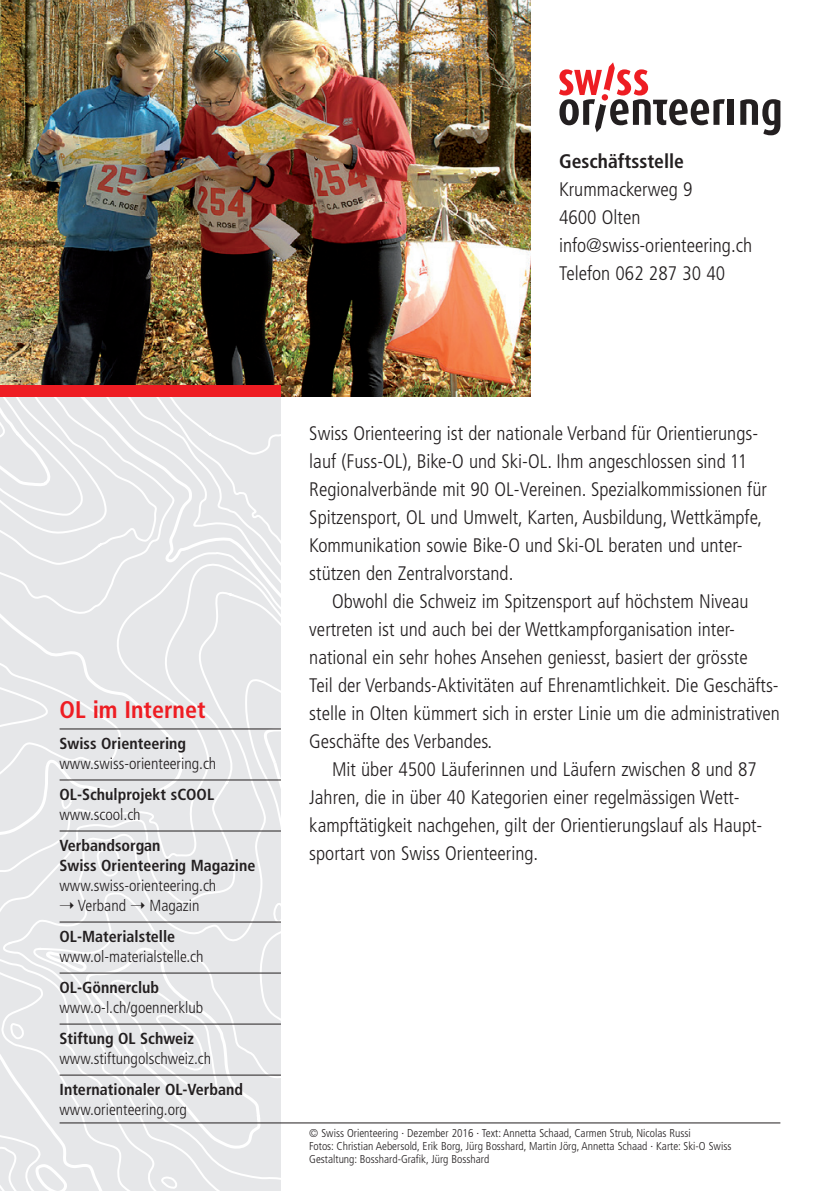
<style>
.page{position:relative;width:840px;height:1191px;background:#fff}
.page>*{position:absolute;margin:0;border:0;box-sizing:border-box;transform-origin:0 0}
.t1{font:700 condensed 24px "Frutiger";color:#ee1d23}
.t2{font:300 condensed 19.6px/28px "Frutiger";color:#231f20}
.t3{font:700 condensed 19.6px "Frutiger";color:#231f20}
.t4{font:300 condensed 16px/20px "Frutiger";color:#231f20}
.t5{font:700 condensed 16px/20px "Frutiger";color:#231f20}
.t6{font:300 condensed 11.4px/13px "Frutiger";color:#231f20}
.s1{font-style:inherit}
</style>
<div class="page">
<svg style="left:0;top:397px;width:281px;height:164px;background:#e8e9eb"></svg>
<svg style="left:0;top:397px;width:54px;height:91px"></svg>
<svg style="left:0;top:561px;width:281px;height:630px;background:#e7e8e9"></svg>
<svg style="left:559px;top:62px;width:165px;height:70px"></svg>
<div style="left:727px;top:100px;width:6px;height:25px;background:#231f20"></div>
<svg style="left:740px;top:99px;width:40px;height:36px"></svg>
<img style="left:0;top:0;width:530px;height:397px">
<div style="left:0;top:386px;width:281px;height:11px;background:#ee1d23"></div>
<hr style="left:60px;top:1122px;width:720px;height:1px;background:#231f20">
<hr style="left:60px;top:728px;width:221px;height:1px;background:#231f20">
<hr style="left:60px;top:779px;width:221px;height:1px;background:#231f20">
<hr style="left:60px;top:830px;width:221px;height:1px;background:#231f20">
<hr style="left:60px;top:921px;width:221px;height:1px;background:#231f20">
<hr style="left:60px;top:972px;width:221px;height:1px;background:#231f20">
<hr style="left:60px;top:1023px;width:221px;height:1px;background:#231f20">
<hr style="left:60px;top:1074px;width:221px;height:1px;background:#231f20">
<p class="t3" style="left:558px;top:149px;width:126px">Geschäftsstelle</p>
<p class="t2" style="left:558px;top:175px;width:194px">Krummackerweg 9<br>4600 Olten info@swiss-orienteering.ch<br>Telefon 062 287 30 40</p>
<p class="t1" style="left:60px;top:695px;width:147px">OL im Internet</p>
<p class="t5" style="left:60px;top:733px;width:128px">Swiss Orienteering</p>
<p class="t4" style="left:60px;top:754px;width:158px">www.swiss-orienteering.ch</p>
<p class="t5" style="left:60px;top:784px;width:156px">OL-Schulprojekt sCOOL</p>
<p class="t4" style="left:60px;top:805px;width:83px">www.scool.ch</p>
<p class="t5" style="left:60px;top:835px;width:197px">Verbandsorgan<br>Swiss Orienteering Magazine</p>
<p class="t4" style="left:60px;top:876px;width:158px">www.swiss-orienteering.ch ➝ Verband ➝ Magazin</p>
<p class="t5" style="left:60px;top:926px;width:117px">OL-Materialstelle</p>
<p class="t4" style="left:60px;top:947px;width:145px">www.ol-materialstelle.ch</p>
<p class="t5" style="left:60px;top:977px;width:101px">OL-Gönnerclub</p>
<p class="t4" style="left:60px;top:998px;width:145px">www.o-l.ch/goennerklub</p>
<p class="t5" style="left:60px;top:1028px;width:136px">Stiftung OL Schweiz</p>
<p class="t4" style="left:60px;top:1049px;width:153px">www.stiftungolschweiz.ch</p>
<p class="t5" style="left:60px;top:1079px;width:185px">Internationaler OL-Verband</p>
<p class="t4" style="left:60px;top:1100px;width:129px">www.orienteering.org</p>
<p class="t2" style="left:309px;top:419px;width:459px">Swiss Orienteering ist der nationale Verband für Orientierungs-- lauf (Fuss-OL), Bike-O und Ski-OL. Ihm angeschlossen sind 11<br>Regionalverbände mit 90 OL-Vereinen. Spezialkommissionen für Spitzensport, OL und Umwelt, Karten, Ausbildung, Wettkämpfe, Kommunikation sowie Bike-O und Ski-OL beraten und unter&shy;stützen den Zentralvorstand.</p>
<p class="t2" style="left:309px;top:587px;width:472px;text-indent:23px">Obwohl die Schweiz im Spitzensport auf höchstem Niveau vertreten ist und auch bei der Wettkampforganisation inter&shy;national ein sehr hohes Ansehen geniesst, basiert der grösste<br>Teil der Verbands-Aktivitäten auf Ehrenamtlichkeit. Die Geschäfts&shy;stelle in Olten kümmert sich in erster Linie um die administrativen Geschäfte des Verbandes.</p>
<p class="t2" style="left:309px;top:755px;width:454px;text-indent:23px">Mit über 4500 Läuferinnen und Läufern zwischen 8 und 87<br>Jahren, die in über 40 Kategorien einer regelmässigen Wett&shy;kampftätigkeit nachgehen, gilt der Orientierungslauf als Haupt&shy;sportart von Swiss Orienteering.</p>
<p class="t6" style="left:309px;top:1126px;width:423px">© Swiss Orienteering <span class="s1">·</span> Dezember 2016 · Text: Annetta Schaad, Carmen Strub, Nicolas Russi<br>Fotos: Christian Aebersold, Erik Borg, Jürg Bosshard, Martin Jörg, Annetta Schaad · Karte: Ski-O Swiss<br>Gestaltung: Bosshard-Grafik, Jürg Bosshard</p>
</div>
